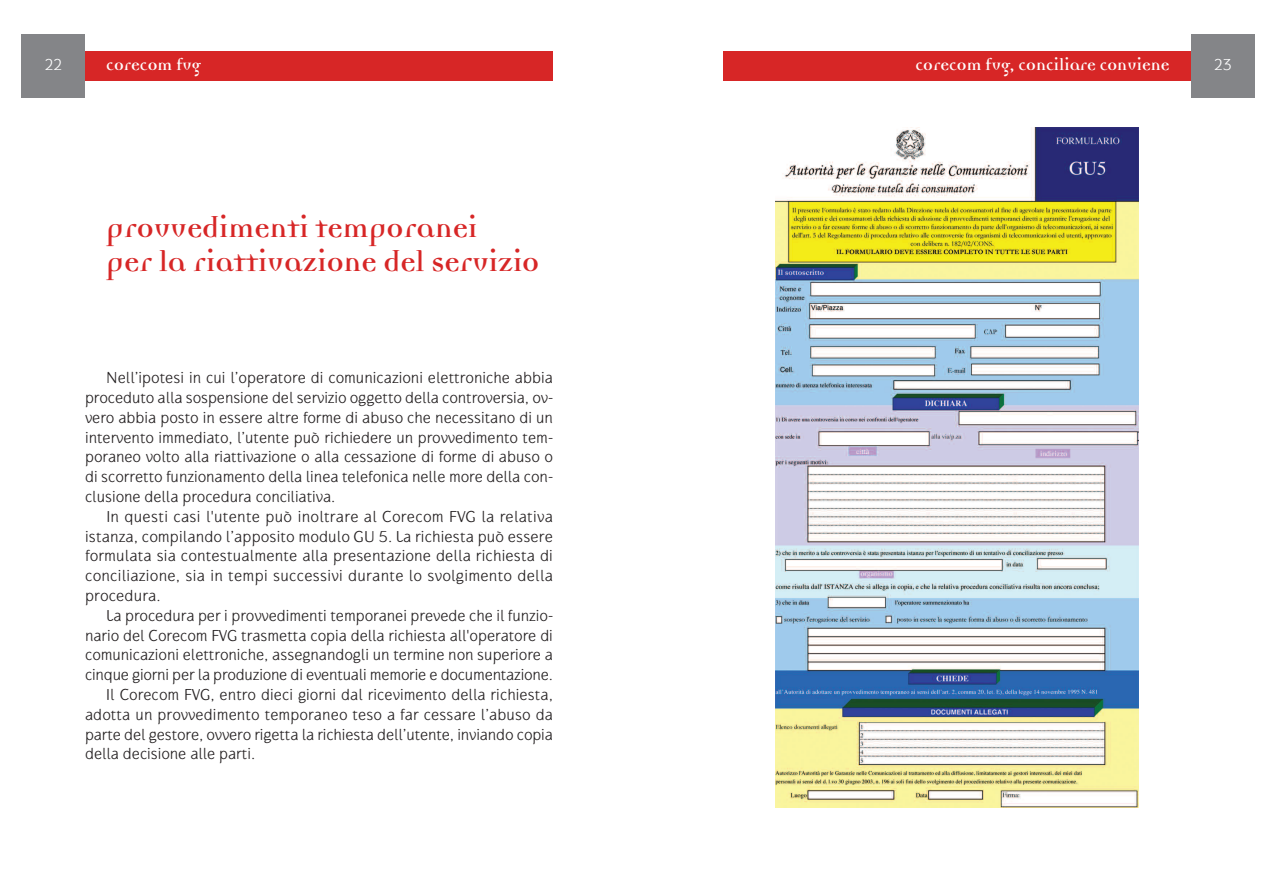
<style>
.page{position:relative;width:1276px;height:893px;background:#fff}
.page>*{position:absolute;margin:0;border:0;box-sizing:border-box;transform-origin:0 0}
.t1{font:700 31.5px/34.5px "Democratica";color:#d72626}
.t2{font:700 18px "Democratica";color:#fff}
.t3{font:16.5px/19.8px "Gauntlet Classic";color:#231f20;text-align:justify}
.t4{font:16.5px "Gauntlet Classic";color:#fff}
</style>
<div class="page">
<img style="left:776px;top:128px;width:362px;height:680px">
<div style="left:85px;top:51px;width:468px;height:30px;background:#d72626"></div>
<div style="left:21px;top:34px;width:64px;height:64px;background:#848588"></div>
<div style="left:723px;top:51px;width:468px;height:30px;background:#d72626"></div>
<div style="left:1191px;top:34px;width:63px;height:64px;background:#848588"></div>
<p class="t4" style="left:45px;top:55px;width:19px">22</p>
<p class="t2" style="left:106px;top:53px;width:96px">corecom fvg</p>
<p class="t2" style="left:915px;top:53px;width:256px">corecom fvg, conciliare conviene</p>
<p class="t4" style="left:1214px;top:55px;width:19px">23</p>
<h1 class="t1" style="left:106px;top:209px;width:434px">provvedimenti temporanei<br>per la riattivazione del servizio</h1>
<p class="t3" style="left:85px;top:368px;width:469px;text-indent:21px">Nell’ipotesi in cui l’operatore di comunicazioni elettroniche abbia proceduto alla sospensione del servizio oggetto della controversia, ov&shy;vero abbia posto in essere altre forme di abuso che necessitano di un intervento immediato, l’utente può richiedere un provvedimento tem&shy;poraneo volto alla riattivazione o alla cessazione di forme di abuso o di scorretto funzionamento della linea telefonica nelle more della con&shy;clusione della procedura conciliativa.</p>
<p class="t3" style="left:85px;top:506px;width:469px;text-indent:21px">In questi casi l'utente può inoltrare al Corecom FVG la relativa istanza, compilando l’apposito modulo GU 5. La richiesta può essere formulata sia contestualmente alla presentazione della richiesta di conciliazione, sia in tempi successivi durante lo svolgimento della procedura.</p>
<p class="t3" style="left:106px;top:605px;width:448px">La procedura per i provvedimenti temporanei prevede che il funzio-</p>
<p class="t3" style="left:85px;top:625px;width:469px">nario del Corecom FVG trasmetta copia della richiesta all'operatore di</p>
<p class="t3" style="left:85px;top:645px;width:469px">comunicazioni elettroniche, assegnandogli un termine non superiore a</p>
<p class="t3" style="left:85px;top:665px;width:469px">cinque giorni per la produzione di eventuali memorie e documentazione.</p>
<p class="t3" style="left:106px;top:685px;width:448px">Il Corecom FVG, entro dieci giorni dal ricevimento della richiesta,</p>
<p class="t3" style="left:85px;top:704px;width:469px">adotta un provvedimento temporaneo teso a far cessare l’abuso da</p>
<p class="t3" style="left:85px;top:724px;width:469px">parte del gestore, ovvero rigetta la richiesta dell’utente, inviando copia</p>
<p class="t3" style="left:85px;top:744px;width:172px">della decisione alle parti.</p>
</div>
